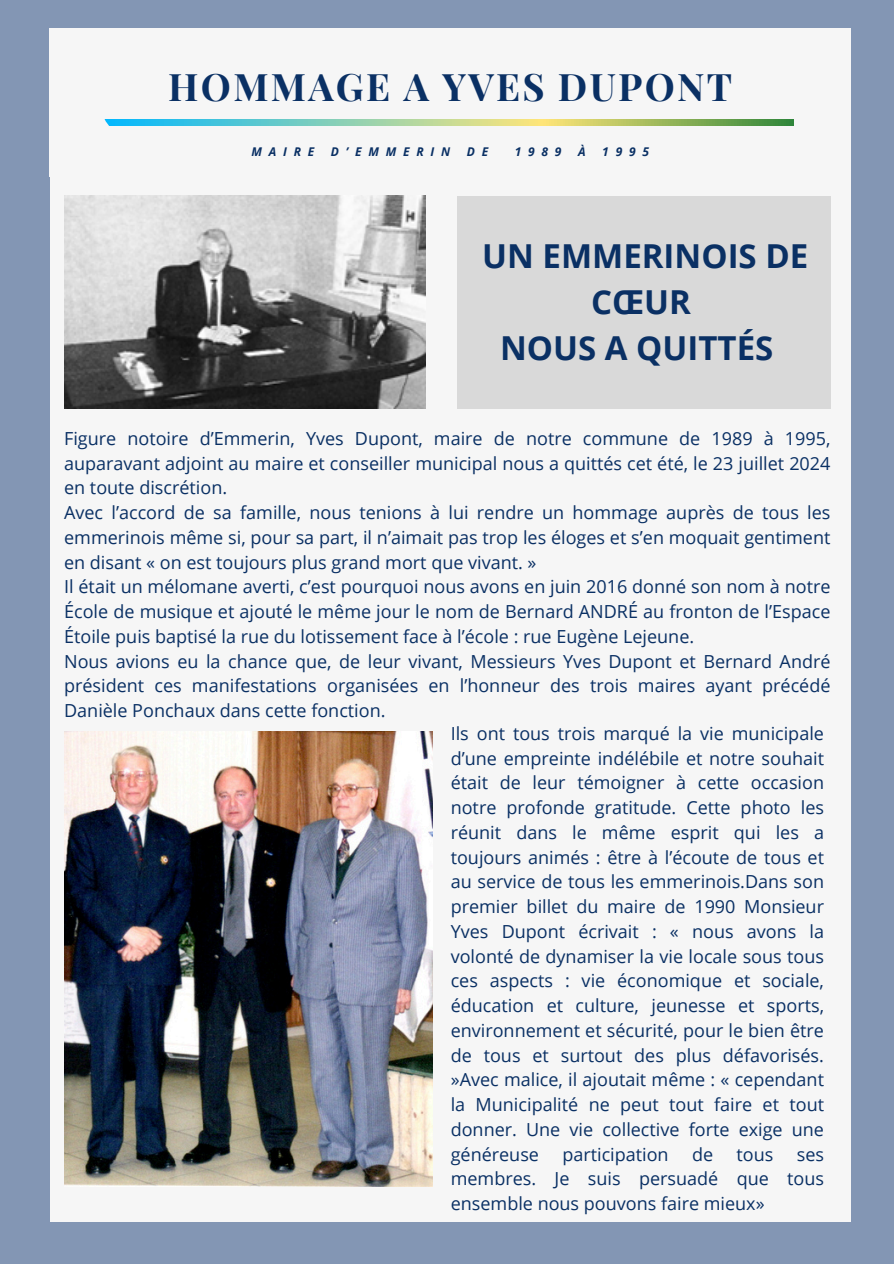
<style>
.page{position:relative;width:894px;height:1264px;background:#fff}
.page>*{position:absolute;margin:0;border:0;box-sizing:border-box;transform-origin:0 0}
.t1{font:700 37.95px "Playfair Display";letter-spacing:.06em;color:#0a3064}
.t2{font:700 33px/46.2px "Open Sans";color:#0a3064;text-align:center}
.t3{font:18px/24.8px "Open Sans";color:#0a3064;text-align:justify}
.t4{font:italic 700 12px "Open Sans";letter-spacing:.56em;color:#0a3064}
</style>
<div class="page">
<div style="left:0;top:0;width:893px;height:1263px;background:#8396b4"></div>
<div style="left:50px;top:28px;width:800px;height:149px;background:#f6f6f6"></div>
<svg style="left:105px;top:120px;width:687px;height:5px;background:#89c597"></svg>
<div style="left:51px;top:171px;width:799px;height:1050px;background:#f6f6f6"></div>
<img style="left:64px;top:196px;width:361px;height:212px">
<div style="left:457px;top:196px;width:373px;height:212px;background:#d9d9d9"></div>
<img style="left:64px;top:731px;width:368px;height:455px">
<p class="t1" style="left:168px;top:60px;width:565px">HOMMAGE A YVES DUPONT</p>
<h1 class="t4" style="left:251px;top:143px;width:64px">MAIRE</h1>
<h1 class="t4" style="left:331px;top:143px;width:121px">D’EMMERIN</h1>
<h1 class="t4" style="left:466px;top:143px;width:23px">D E</h1>
<h1 class="t4" style="left:514px;top:143px;width:48px">1989</h1>
<h1 class="t4" style="left:578px;top:143px;width:9px">À</h1>
<h1 class="t4" style="left:602px;top:143px;width:48px">1995</h1>
<p class="t2" style="left:482px;top:232px;width:327px">UN EMMERINOIS DE<br>CŒUR<br>NOUS A QUITTÉS</p>
<h2 class="t3" style="left:64px;top:425px;width:767px;text-align:left">Figure notoire d’Emmerin, Yves Dupont, maire de notre commune de 1989 à 1995, auparavant adjoint au maire et conseiller municipal nous a quittés cet été, le 23 juillet 2024 en toute discrétion.<br>Avec l’accord de sa famille, nous tenions à lui rendre un hommage auprès de tous les emmerinois même si, pour sa part, il n’aimait pas trop les éloges et s’en moquait gentiment en disant « on est toujours plus grand mort que vivant. »<br>Il était un mélomane averti, c’est pourquoi nous avons en juin 2016 donné son nom à notre École de musique et ajouté le même jour le nom de Bernard ANDRÉ au fronton de l’Espace Étoile puis baptisé la rue du lotissement face à l’école : rue Eugène Lejeune.<br>Nous avions eu la chance que, de leur vivant, Messieurs Yves Dupont et Bernard André président ces manifestations organisées en l’honneur des trois maires ayant précédé Danièle Ponchaux dans cette fonction.</h2>
<h3 class="t3" style="left:450px;top:720px;width:375px">Ils ont tous trois marqué la vie municipale d’une empreinte indélébile et notre souhait était de leur témoigner à cette occasion notre profonde gratitude. Cette photo les réunit dans le même esprit qui les a toujours animés : être à l’écoute de tous et au service de tous les emmerinois.Dans son premier billet du maire de 1990 Monsieur Yves Dupont écrivait : « nous avons la volonté de dynamiser la vie locale sous tous ces aspects : vie économique et sociale, éducation et culture, jeunesse et sports, environnement et sécurité, pour le bien être de tous et surtout des plus défavorisés. »Avec malice, il ajoutait même : « cependant la Municipalité ne peut tout faire et tout donner. Une vie collective forte exige une généreuse</h3>
<h3 class="t3" style="left:562px;top:1141px;width:108px">participation</h3>
<h3 class="t3" style="left:692px;top:1141px;width:23px">de</h3>
<h3 class="t3" style="left:736px;top:1141px;width:38px">tous</h3>
<h3 class="t3" style="left:450px;top:1141px;width:375px;text-indent:346px">ses membres. Je suis persuadé que tous ensemble nous pouvons faire mieux»</h3>
</div>
